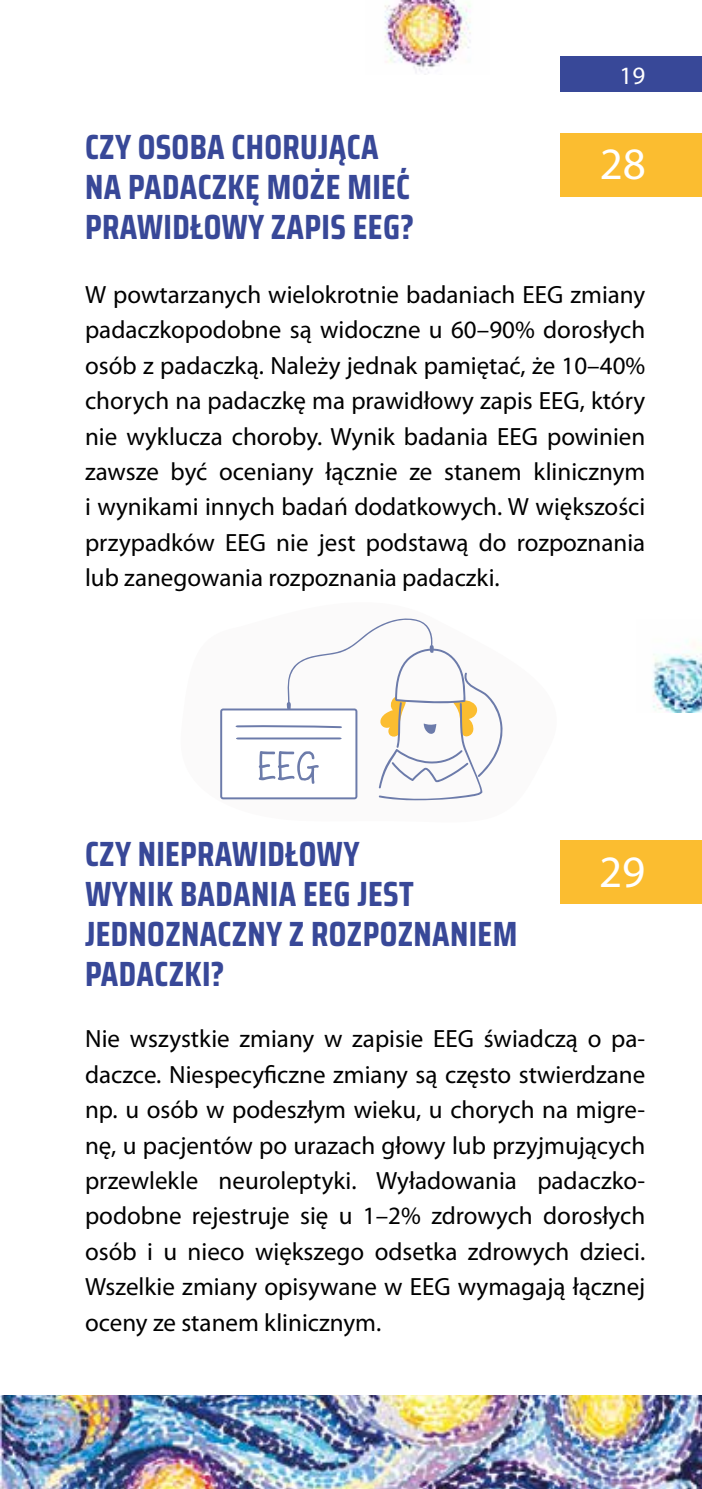
<style>
.page{position:relative;width:702px;height:1489px;background:#fff}
.page>*{position:absolute;margin:0;border:0;box-sizing:border-box;transform-origin:0 0}
.t1{font:45px "Myriad Pro";color:#fff}
.t2{font:700 35px/40px "Saira Condensed";letter-spacing:.01em;color:#384898}
.t3{font:25px/35.5px "Myriad Pro";color:#000;text-align:justify}
.t4{font:25px "Myriad Pro";color:#fff}
</style>
<div class="page">
<div style="left:560px;top:57px;width:142px;height:35px;background:#384898"></div>
<img style="left:0;top:1395px;width:702px;height:93px">
<div style="left:560px;top:840px;width:142px;height:64px;background:#fbbd30"></div>
<div style="left:560px;top:133px;width:142px;height:64px;background:#fbbd30"></div>
<svg style="left:220px;top:618px;width:283px;height:183px"></svg>
<img style="left:384px;top:0;width:87px;height:73px">
<img style="left:652px;top:641px;width:50px;height:71px">
<h2 class="t2" style="left:85px;top:126px;width:330px">CZY OSOBA CHORUJĄCA<br>NA PADACZKĘ MOŻE MIEĆ<br>PRAWIDŁOWY ZAPIS EEG?</h2>
<p class="t4" style="left:619px;top:60px;width:27px">19</p>
<h1 class="t1" style="left:599px;top:136px;width:48px">28</h1>
<p class="t3" style="left:85px;top:276px;width:561px">W powtarzanych wielokrotnie badaniach EEG zmiany padaczkopodobne są widoczne u 60–90% dorosłych osób z padaczką. Należy jednak pamiętać, że 10–40% chorych na padaczkę ma prawidłowy zapis EEG, który nie wyklucza choroby. Wynik badania EEG powinien zawsze być oceniany łącznie ze stanem klinicznym i wynikami innych badań dodatkowych. W większości przypadków EEG nie jest podstawą do rozpoznania lub zanegowania rozpoznania padaczki.</p>
<h2 class="t2" style="left:85px;top:833px;width:433px">CZY NIEPRAWIDŁOWY<br>WYNIK BADANIA EEG JEST<br>JEDNOZNACZNY Z ROZPOZNANIEM<br>PADACZKI?</h2>
<h1 class="t1" style="left:599px;top:843px;width:48px">29</h1>
<p class="t3" style="left:85px;top:1020px;width:561px">Nie wszystkie zmiany w zapisie EEG świadczą o pa&shy;daczce. Niespecyficzne zmiany są często stwierdzane np. u osób w podeszłym wieku, u chorych na migre&shy;nę, u pacjentów po urazach głowy lub przyjmujących przewlekle neuroleptyki. Wyładowania padaczko&shy;podobne rejestruje się u 1–2% zdrowych dorosłych osób i u nieco większego odsetka zdrowych dzieci.<br>Wszelkie zmiany opisywane w EEG wymagają łącznej oceny ze stanem klinicznym.</p>
</div>
